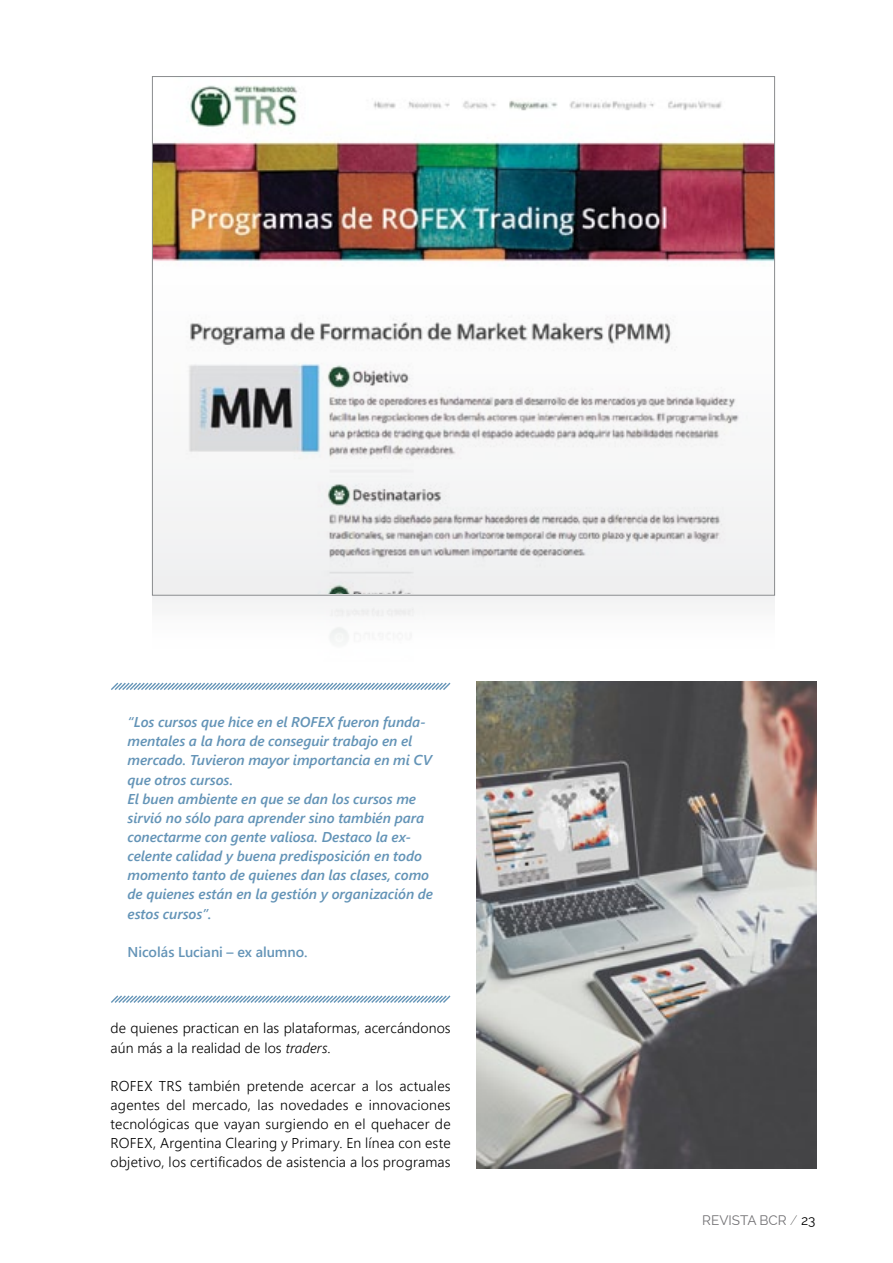
<style>
.page{position:relative;width:893px;height:1263px;background:#fff}
.page>*{position:absolute;margin:0;border:0;box-sizing:border-box;transform-origin:0 0}
.t1{font:italic 600 14.25px/19.2px "Segoe UI";letter-spacing:-.005em;color:#6494b7}
.t2{font:300 14.25px/19.2px "Segoe UI";letter-spacing:.01em;color:#000}
.t3{font:600 14.25px "Segoe UI";letter-spacing:-.005em;color:#6494b7}
.t4{font:13.5px "Raleway";color:#717073}
.s1{font-style:italic}
.s2{font-weight:100;color:#000}
.s3{color:#000}
</style>
<div class="page">
<svg style="left:152px;top:595px;width:623px;height:6px"></svg>
<img style="left:154px;top:88px;width:619px;height:505px">
<svg style="left:111px;top:682px;width:340px;height:8px"></svg>
<svg style="left:111px;top:995px;width:340px;height:8px"></svg>
<img style="left:476px;top:682px;width:340px;height:487px">
<p class="t1" style="left:128px;top:712px;width:307px">“Los cursos que hice en el ROFEX fueron funda&shy;mentales a la hora de conseguir trabajo en el mercado. Tuvieron mayor importancia en mi CV que otros cursos.<br>El buen ambiente en que se dan los cursos me sirvió no sólo para aprender sino también para conectarme con gente valiosa. Destaco la ex&shy;celente calidad y buena predisposición en todo momento tanto de quienes dan las clases, como de quienes están en la gestión y organización de estos cursos”.</p>
<p class="t3" style="left:128px;top:941px;width:181px">Nicolás Luciani – ex alumno.</p>
<p class="t2" style="left:111px;top:1018px;width:342px">de quienes practican en las plataformas, acercándonos aún más a la realidad de los <span class="s1">traders</span>.</p>
<p class="t2" style="left:111px;top:1075px;width:342px;text-align:justify">ROFEX TRS también pretende acercar a los actuales agentes del mercado, las novedades e innovaciones tecnológicas que vayan surgiendo en el quehacer de ROFEX, Argentina Clearing y Primary. En línea con este objetivo, los certificados de asistencia a los programas</p>
<p class="t4" style="left:702px;top:1212px;width:115px">REVISTA BCR <span class="s2">/</span> <span class="s3">23</span></p>
</div>
